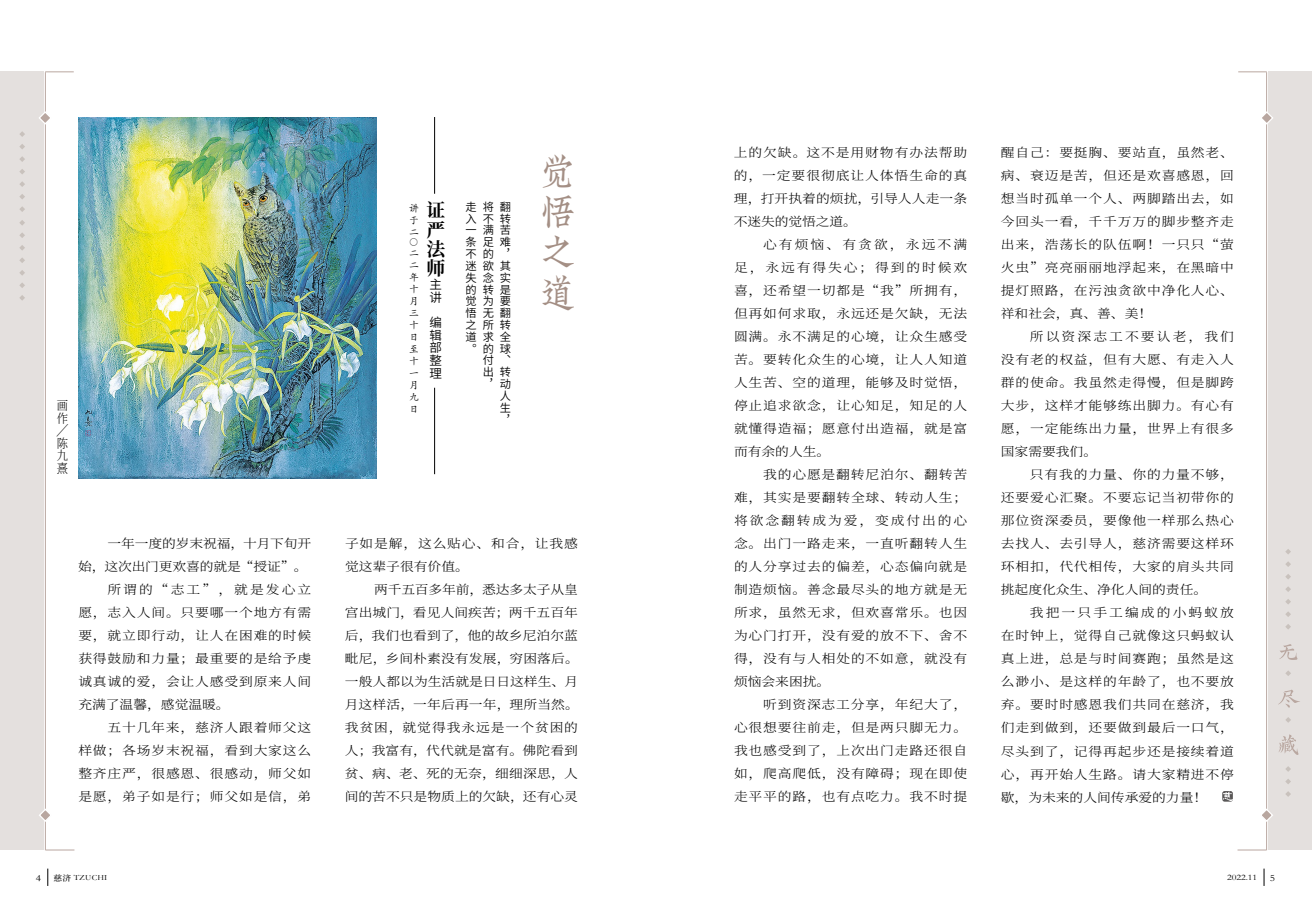
<style>
.page{position:relative;width:1312px;height:922px;background:#fff}
.page>*{position:absolute;margin:0;border:0;box-sizing:border-box;transform-origin:0 0}
.t1{font:40px/40px "Xi Quejuzhenti";color:#a48f85;text-align:justify;scale:.9 1}
.t2{font:700 18.75px/19.2px "Source Han Serif SC";color:#000;text-align:justify}
.t3{font:12.5px/12.9px "Source Han Sans CN";color:#000}
.t4{font:300 12.5px/12.5px "Noto Serif CJ Ksc";color:#000;scale:.9 1}
.t5{font:300 12.38px/23px "Source Han Serif SC";letter-spacing:.065em;color:#000;text-align:justify;scale:1.11 1}
.t6{font:300 12.38px "Source Han Serif SC";letter-spacing:-.01em;color:#000;scale:1.11 1}
.t7{font:300 12.38px "Source Han Serif SC";letter-spacing:-.005em;color:#000;scale:1.11 1}
.t8{font:300 12.38px "Source Han Serif SC";letter-spacing:.15em;color:#000;scale:1.11 1}
.t9{font:300 12.38px "Source Han Serif SC";color:#000;scale:1.11 1}
.t10{font:11.25px/11.9px "Source Han Sans CN";color:#000;text-align:justify}
.t11{font:300 11.25px "Noto Serif CJ Ksc";color:#000;scale:1.11 1}
.t12{font:10px/12px "ST Kaiti";color:#000;text-align:justify}
.t13{font:9.62px "Garamond";color:#000;scale:1.18 1}
.t14{font:8.5px "Garamond";color:#000;scale:1.18 1}
.t15{font:7.88px "Garamond";letter-spacing:.025em;color:#000;scale:1.11 1}
.s1{font-family:"Source Han Serif SC";font-weight:500}
</style>
<div class="page">
<svg style="left:48px;top:868px;width:1px;height:17px"></svg>
<svg style="left:1263px;top:868px;width:1px;height:17px"></svg>
<div style="left:0;top:72px;width:44px;height:778px;background:#e4e0de"></div>
<svg style="left:46px;top:849px;width:28px;height:1px"></svg>
<svg style="left:46px;top:72px;width:28px;height:1px"></svg>
<hr style="left:45px;top:72px;width:1px;height:778px;background:#b9a7a0">
<svg style="left:39px;top:110px;width:11px;height:15px"></svg>
<svg style="left:39px;top:807px;width:11px;height:15px"></svg>
<div style="left:1267px;top:72px;width:44px;height:778px;background:#e4e0de"></div>
<svg style="left:1237px;top:849px;width:28px;height:1px"></svg>
<svg style="left:1238px;top:72px;width:27px;height:1px"></svg>
<hr style="left:1265px;top:72px;width:1px;height:778px;background:#b9a7a0">
<svg style="left:1262px;top:110px;width:11px;height:15px"></svg>
<svg style="left:1262px;top:807px;width:11px;height:15px"></svg>
<svg style="left:1285px;top:549px;width:5px;height:80px"></svg>
<svg style="left:19px;top:131px;width:6px;height:81px"></svg>
<svg style="left:19px;top:220px;width:6px;height:80px"></svg>
<svg style="left:1285px;top:766px;width:5px;height:30px"></svg>
<svg style="left:1279px;top:734px;width:19px;height:20px"></svg>
<svg style="left:1278px;top:689px;width:21px;height:18px"></svg>
<svg style="left:1279px;top:644px;width:18px;height:15px"></svg>
<svg style="left:1286px;top:717px;width:4px;height:5px"></svg>
<svg style="left:1285px;top:671px;width:5px;height:5px"></svg>
<svg style="left:1222px;top:791px;width:11px;height:9px"></svg>
<hr style="left:434px;top:117px;width:1px;height:77px;background:#000">
<hr style="left:434px;top:387px;width:1px;height:87px;background:#000">
<img style="left:78px;top:117px;width:298px;height:361px">
<p class="t4" style="left:57px;top:399px;width:14px">画作</p>
<p class="t11" style="left:69px;top:424px;width:13px;rotate:90deg">╲</p>
<p class="t4" style="left:57px;top:437px;width:14px;text-align:justify">陈九熹</p>
<p class="t7" style="left:107px;top:536px;width:185px">一年一度的岁末祝福，十月下旬开</p>
<p class="t6" style="left:78px;top:559px;width:208px">始，这次出门更欢喜的就是“授证”。</p>
<p class="t8" style="left:107px;top:582px;width:185px">所谓的“志工”，就是发心立</p>
<p class="t5" style="left:78px;top:601px;width:211px">愿，志入人间。只要哪一个地方有需</p>
<p class="t5" style="left:78px;top:624px;width:211px">要，就立即行动，让人在困难的时候</p>
<p class="t5" style="left:78px;top:647px;width:211px">获得鼓励和力量；最重要的是给予虔</p>
<p class="t5" style="left:78px;top:670px;width:211px">诚真诚的爱，会让人感受到原来人间</p>
<p class="t9" style="left:78px;top:697px;width:138px">充满了温馨，感觉温暖。</p>
<p class="t5" style="left:107px;top:716px;width:185px">五十几年来，慈济人跟着师父这</p>
<p class="t5" style="left:78px;top:739px;width:211px">样做；各场岁末祝福，看到大家这么</p>
<p class="t5" style="left:78px;top:762px;width:211px">整齐庄严，很感恩、很感动，师父如</p>
<p class="t5" style="left:78px;top:785px;width:211px">是愿，弟子如是行；师父如是信，弟</p>
<p class="t12" style="left:409px;top:201px;width:11px">讲于二</p>
<p class="t12" style="left:420px;top:237px;width:11px;rotate:90deg">○</p>
<p class="t12" style="left:409px;top:246px;width:11px;text-align:left">二二年十月三十日至十一月九日</p>
<h2 class="t2" style="left:426px;top:201px;width:22px">证严法师</h2>
<p class="t10" style="left:465px;top:201px;width:12px">走入一条不迷失的觉悟之道。</p>
<p class="t10" style="left:482px;top:201px;width:12px">将不满足的欲念转为无所求的付出，</p>
<p class="t10" style="left:499px;top:201px;width:12px;text-align:left">翻转苦难，其实是要翻转全球、转动人生，</p>
<p class="t3" style="left:429px;top:278px;width:13px">主讲</p>
<p class="t3" style="left:429px;top:316px;width:14px;text-align:justify">编辑部整理</p>
<h1 class="t1" style="left:540px;top:153px;width:39px">觉悟之道</h1>
<p class="t5" style="left:345px;top:532px;width:211px">子如是解，这么贴心、和合，让我感觉这辈子很有价值。</p>
<p class="t5" style="left:345px;top:578px;width:212px;text-indent:29px">两千五百多年前，悉达多太子从皇宫出城门，看见人间疾苦；两千五百年后，我们也看到了，他的故乡尼泊尔蓝毗尼，乡间朴素没有发展，穷困落后。一般人都以为生活就是日日这样生、月月这样活，一年后再一年，理所当然。我贫困，就觉得我永远是一个贫困的人；我富有，代代就是富有。佛陀看到贫、病、老、死的无奈，细细深思，人间的苦不只是物质上的欠缺，还有心灵</p>
<p class="t5" style="left:733px;top:141px;width:212px">上的欠缺。这不是用财物有办法帮助的，一定要很彻底让人体悟生命的真理，打开执着的烦扰，引导人人走一条不迷失的觉悟之道。</p>
<p class="t5" style="left:733px;top:233px;width:211px;text-indent:29px">心有烦恼、有贪欲，永远不满足，永远有得失心；得到的时候欢喜，还希望一切都是“我”所拥有，但再如何求取，永远还是欠缺，无法圆满。永不满足的心境，让众生感受苦。要转化众生的心境，让人人知道人生苦、空的道理，能够及时觉悟，停止追求欲念，让心知足，知足的人就懂得造福；愿意付出造福，就是富而有余的人生。</p>
<p class="t5" style="left:733px;top:463px;width:211px;text-indent:29px">我的心愿是翻转尼泊尔、翻转苦难，其实是要翻转全球、转动人生；将欲念翻转成为爱，变成付出的心念。出门一路走来，一直听翻转人生的人分享过去的偏差，心态偏向就是制造烦恼。善念最尽头的地方就是无所求，虽然无求，但欢喜常乐。也因为心门打开，没有爱的放不下、舍不得，没有与人相处的不如意，就没有烦恼会来困扰。</p>
<p class="t5" style="left:733px;top:693px;width:211px;text-indent:29px">听到资深志工分享，年纪大了，心很想要往前走，但是两只脚无力。我也感受到了，上次出门走路还很自如，爬高爬低，没有障碍；现在即使走平平的路，也有点吃力。我不时提</p>
<p class="t5" style="left:1000px;top:141px;width:211px">醒自己：要挺胸、要站直，虽然老、病、衰迈是苦，但还是欢喜感恩，回想当时孤单一个人、两脚踏出去，如今回头一看，千千万万的脚步整齐走出来，浩荡长的队伍啊！一只只“萤火虫”亮亮丽丽地浮起来，在黑暗中提灯照路，在污浊贪欲中净化人心、祥和社会，真、善、美！</p>
<p class="t5" style="left:1000px;top:325px;width:211px;text-indent:29px">所以资深志工不要认老，我们没有老的权益，但有大愿、有走入人群的使命。我虽然走得慢，但是脚跨大步，这样才能够练出脚力。有心有愿，一定能练出力量，世界上有很多国家需要我们。</p>
<p class="t5" style="left:1000px;top:463px;width:211px;text-indent:29px">只有我的力量、你的力量不够，还要爱心汇聚。不要忘记当初带你的那位资深委员，要像他一样那么热心去找人、去引导人，慈济需要这样环环相扣，代代相传，大家的肩头共同挑起度化众生、净化人间的责任。</p>
<p class="t5" style="left:1000px;top:601px;width:211px;text-indent:29px">我把一只手工编成的小蚂蚁放在时钟上，觉得自己就像这只蚂蚁认真上进，总是与时间赛跑；虽然是这么渺小、是这样的年龄了，也不要放弃。要时时感恩我们共同在慈济，我们走到做到，还要做到最后一口气，尽头到了，记得再起步还是接续着道心，再开始人生路。请大家精进不停歇，为未来的人间传承爱的力量！</p>
<p class="t13" style="left:36px;top:871px;width:6px">4</p>
<p class="t15" style="left:54px;top:872px;width:50px"><span class="s1">慈济</span> TZUCHI</p>
<p class="t14" style="left:1226px;top:871px;width:27px">2022.11</p>
<p class="t13" style="left:1269px;top:871px;width:6px">5</p>
</div>
